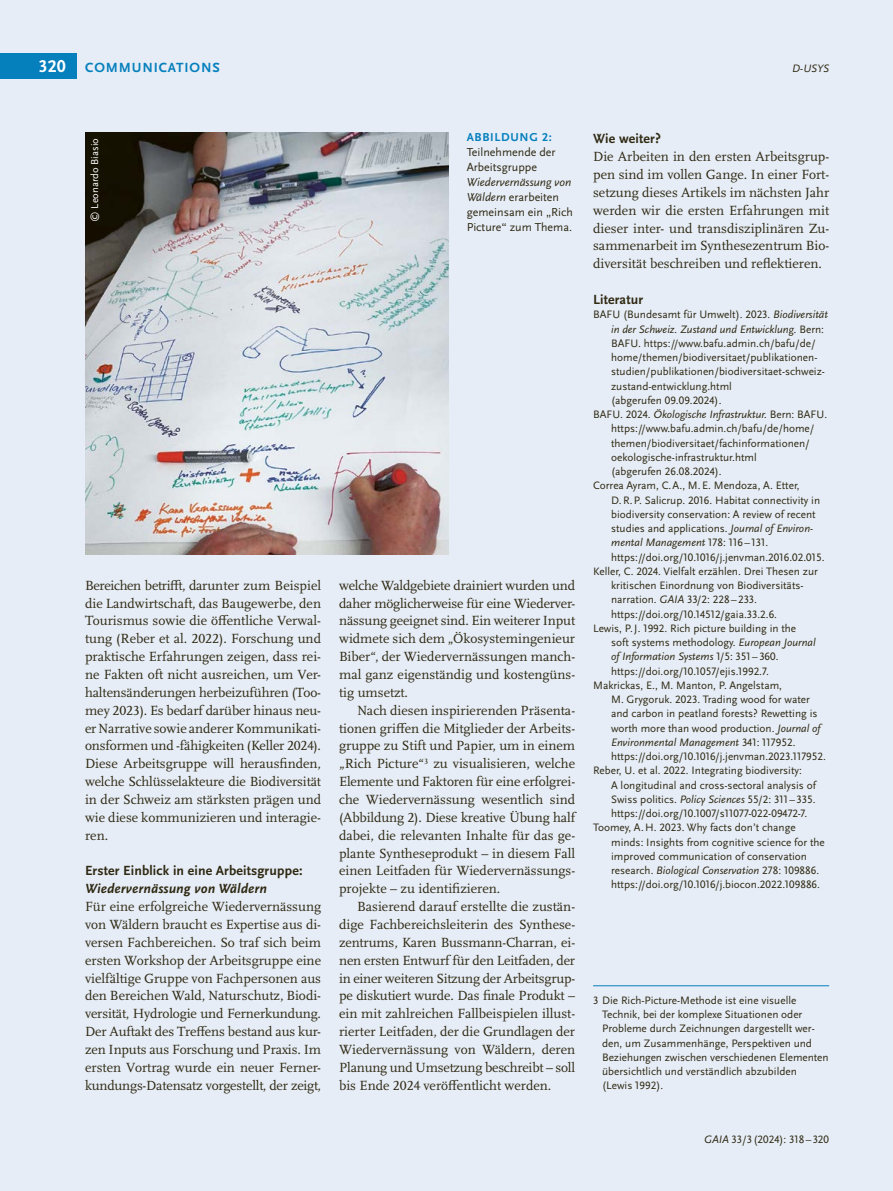
<style>
.page{position:relative;width:893px;height:1191px;background:#e6edf7}
.page>*{position:absolute;margin:0;border:0;box-sizing:border-box;transform-origin:0 0}
.t1{font:700 17.85px "Scala Sans Pro";color:#fff}
.Fließtext_oE{font:13.8px/17.9px "Scala Pro";color:#2f2912;text-align:justify}
.Ü3_9_25_11_9{font:700 13.8px/17.9px "Scala Sans Pro";letter-spacing:.01em;color:#2f2912}
.InfoÜ{font:700 13.8px "Scala Sans Pro";letter-spacing:.06em;color:#0680bd}
.BU_english{font:12px/15px "Scala Sans Pro";color:#2f2912}
.Literatur{font:11.25px/14.2px "Scala Sans Pro";color:#2f2912}
.Fußnote{font:11.25px/14.2px "Scala Sans Pro";color:#2f2912}
.Literatur-2{font:italic 11.25px "Scala Sans Pro";color:#2f2912}
.Copyright{font:10.5px "Scala Sans Pro";color:#fff}
.s1{font-style:italic}
.s2{font-weight:700;color:#0680bd}
.s3{font-style:normal}
</style>
<div class="page">
<div style="left:0;top:53px;width:77px;height:25px;background:#0680bd"></div>
<hr style="left:593px;top:985px;width:236px;height:1px;background:#0680bd">
<img style="left:85px;top:132px;width:363px;height:422px">
<p class="t1" style="left:39px;top:56px;width:29px">320</p>
<p class="Literatur-2" style="left:792px;top:62px;width:38px">D-USYS</p>
<h5 class="InfoÜ" style="left:85px;top:59px;width:136px">COMMUNICATIONS</h5>
<p class="Copyright" style="left:89px;top:222px;width:85px;rotate:-90deg">© Leonardo Biasio</p>
<p class="Fließtext_oE" style="left:85px;top:576px;width:238px">Bereichen betrifft, darunter zum Beispiel die Landwirtschaft, das Baugewerbe, den Tourismus sowie die öffentliche Verwal&shy;tung (Reber et al. 2022). Forschung und praktische Erfahrungen zeigen, dass rei&shy;ne Fakten oft nicht ausreichen, um Ver&shy;haltensänderungen herbeizuführen (Too-</p>
<p class="Fließtext_oE" style="left:85px;top:701px;width:238px">mey 2023). Es bedarf darüber hinaus neu&shy;er Narrative sowie anderer Kommunikati&shy;onsformen und -fähigkeiten (Keller 2024).<br>Diese Arbeitsgruppe will herausfinden, welche Schlüsselakteure die Biodiversität in der Schweiz am stärksten prägen und wie diese kommunizieren und interagie&shy;ren.</p>
<h3 class="Ü3_9_25_11_9" style="left:85px;top:862px;width:219px">Erster Einblick in eine Arbeitsgruppe:<br><span class="s1">Wiedervernässung von Wäldern</span></h3>
<p class="Fließtext_oE" style="left:85px;top:898px;width:238px">Für eine erfolgreiche Wiedervernässung von Wäldern braucht es Expertise aus di&shy;versen Fachbereichen. So traf sich beim ersten Workshop der Arbeitsgruppe eine vielfältige Gruppe von Fachpersonen aus den Bereichen Wald, Naturschutz, Biodi&shy;versität, Hydrologie und Fernerkundung.<br>Der Auftakt des Treffens bestand aus kur&shy;zen Inputs aus Forschung und Praxis. Im ersten Vortrag wurde ein neuer Ferner&shy;kundungs-Datensatz vorgestellt, der zeigt,</p>
<p class="BU_english" style="left:467px;top:130px;width:108px"><span class="s2">ABBILDUNG 2:<br></span>Teilnehmende der<br>Arbeitsgruppe<br><span class="s1">Wiedervernässung von<br>Wäldern</span> erarbeiten gemeinsam ein „Rich<br>Picture“ zum Thema.</p>
<p class="Fließtext_oE" style="left:339px;top:576px;width:238px">welche Waldgebiete drainiert wurden und daher möglicherweise für eine Wiederver&shy;nässung geeignet sind. Ein weiterer Input widmete sich dem „Ökosystemingenieur Biber“, der Wiedervernässungen manch&shy;mal ganz eigenständig und kostengüns&shy;tig umsetzt.</p>
<p class="Fließtext_oE" style="left:339px;top:701px;width:238px;text-indent:18px">Nach diesen inspirierenden Präsenta&shy;tionen griffen die Mitglieder der Arbeits&shy;gruppe zu Stift und Papier, um in einem „Rich Picture“<sup>3</sup> zu visualisieren, welche Elemente und Faktoren für eine erfolgrei&shy;che Wiedervernässung wesentlich sind (Abbildung 2). Diese kreative Übung half dabei, die relevanten Inhalte für das ge&shy;plante Syntheseprodukt – in diesem Fall einen Leitfaden für Wiedervernässungs&shy;projekte – zu identifizieren.</p>
<p class="Fließtext_oE" style="left:339px;top:898px;width:238px;text-indent:18px">Basierend darauf erstellte die zustän&shy;dige Fachbereichsleiterin des Synthese&shy;zentrums, Karen Bussmann-Charran, ei&shy;nen ersten Entwurf für den Leitfaden, der in einer weiteren Sitzung der Arbeitsgrup&shy;pe diskutiert wurde. Das finale Produkt – ein mit zahlreichen Fallbeispielen illust&shy;rierter Leitfaden, der die Grundlagen der Wiedervernässung von Wäldern, deren Planung und Umsetzung beschreibt – soll bis Ende 2024 veröffentlicht werden.</p>
<h3 class="Ü3_9_25_11_9" style="left:593px;top:130px;width:69px">Wie weiter?</h3>
<p class="Fließtext_oE" style="left:593px;top:148px;width:238px">Die Arbeiten in den ersten Arbeitsgrup&shy;pen sind im vollen Gange. In einer Fort&shy;setzung dieses Artikels im nächsten Jahr werden wir die ersten Erfahrungen mit dieser inter- und transdisziplinären Zu&shy;sammenarbeit im Synthesezentrum Bio&shy;diversität beschreiben und reflektieren.</p>
<h3 class="Ü3_9_25_11_9" style="left:593px;top:291px;width:51px">Literatur</h3>
<p class="Literatur" style="left:593px;top:307px;width:236px">BAFU (Bundesamt für Umwelt). 2023. <span class="s1">Biodiversität</span></p>
<p class="Literatur-2" style="left:611px;top:322px;width:214px">in der Schweiz. Zustand und Entwicklung. <span class="s3">Bern:</span></p>
<p class="Literatur" style="left:611px;top:336px;width:206px">BAFU. https://www.bafu.admin.ch/bafu/de/</p>
<p class="Literatur" style="left:611px;top:350px;width:208px">home/themen/biodiversitaet/publikationen-</p>
<p class="Literatur" style="left:611px;top:364px;width:215px">studien/publikationen/biodiversitaet-schweiz-</p>
<p class="Literatur" style="left:611px;top:379px;width:122px">zustand-entwicklung.html</p>
<p class="Literatur" style="left:611px;top:393px;width:112px">(abgerufen 09.09.2024).</p>
<p class="Literatur-2" style="left:593px;top:408px;width:236px"><span class="s3">BAFU. 2024.</span> Ökologische Infrastruktur. <span class="s3">Bern: BAFU.</span></p>
<p class="Literatur" style="left:611px;top:421px;width:205px">https://www.bafu.admin.ch/bafu/de/home/</p>
<p class="Literatur" style="left:611px;top:436px;width:200px">themen/biodiversitaet/fachinformationen/</p>
<p class="Literatur" style="left:611px;top:450px;width:147px">oekologische-infrastruktur.html</p>
<p class="Literatur" style="left:611px;top:464px;width:112px">(abgerufen 26.08.2024).</p>
<p class="Literatur" style="left:611px;top:478px;width:215px;text-indent:-18px">Correa Ayram, C.A., M.E. Mendoza, A. Etter, D.R.P. Salicrup. 2016. Habitat connectivity in biodiversity conservation: A review of recent studies and applications. <span class="s1">Journal of Environ&shy;mental Management</span> 178: 116–131. https://doi.org/10.1016/j.jenvman.2016.02.015.</p>
<p class="Literatur" style="left:611px;top:564px;width:208px;text-indent:-18px">Keller, C. 2024. Vielfalt erzählen. Drei Thesen zur kritischen Einordnung von Biodiversitäts&shy;narration. <span class="s1">GAIA</span> 33/2: 228 – 233. https://doi.org/10.14512/gaia.33.2.6.</p>
<p class="Literatur" style="left:611px;top:621px;width:206px;text-indent:-18px">Lewis, P.J. 1992. Rich picture building in the soft systems methodology. <span class="s1">European Journal of Information Systems</span> 1/5: 351–360. https://doi.org/10.1057/ejis.1992.7.</p>
<p class="Literatur" style="left:611px;top:678px;width:216px;text-indent:-18px">Makrickas, E., M. Manton, P. Angelstam,<br>M. Grygoruk. 2023. Trading wood for water and carbon in peatland forests? Rewetting is worth more than wood production. <span class="s1">Journal of Environmental Management</span> 341: 117952. https://doi.org/10.1016/j.jenvman.2023.117952.</p>
<p class="Literatur" style="left:611px;top:763px;width:206px;text-indent:-18px">Reber, U. et al. 2022. Integrating biodiversity:<br>A longitudinal and cross-sectoral analysis of Swiss politics. <span class="s1">Policy Sciences</span> 55/2: 311 – 335. https://doi.org/10.1007/s11077-022-09472-7.</p>
<p class="Literatur" style="left:611px;top:820px;width:215px;text-indent:-18px">Toomey, A.H. 2023. Why facts don’t change minds: Insights from cognitive science for the improved communication of conservation research. <span class="s1">Biological Conservation</span> 278: 109886. https://doi.org/10.1016/j.biocon.2022.109886.</p>
<p class="Fußnote" style="left:593px;top:993px;width:205px">3 Die Rich-Picture-Methode ist eine visuelle</p>
<p class="Fußnote" style="left:602px;top:1007px;width:214px">Technik, bei der komplexe Situationen oder<br>Probleme durch Zeichnungen dargestellt wer&shy;den, um Zusammenhänge, Perspektiven und</p>
<p class="Fußnote" style="left:602px;top:1050px;width:228px">Beziehungen zwischen verschiedenen Elementen</p>
<p class="Fußnote" style="left:602px;top:1064px;width:196px">übersichtlich und verständlich abzubilden (Lewis 1992).</p>
<p class="Literatur" style="left:704px;top:1132px;width:127px"><span class="s1">GAIA</span> 33/3 (2024): 318–320</p>
</div>
